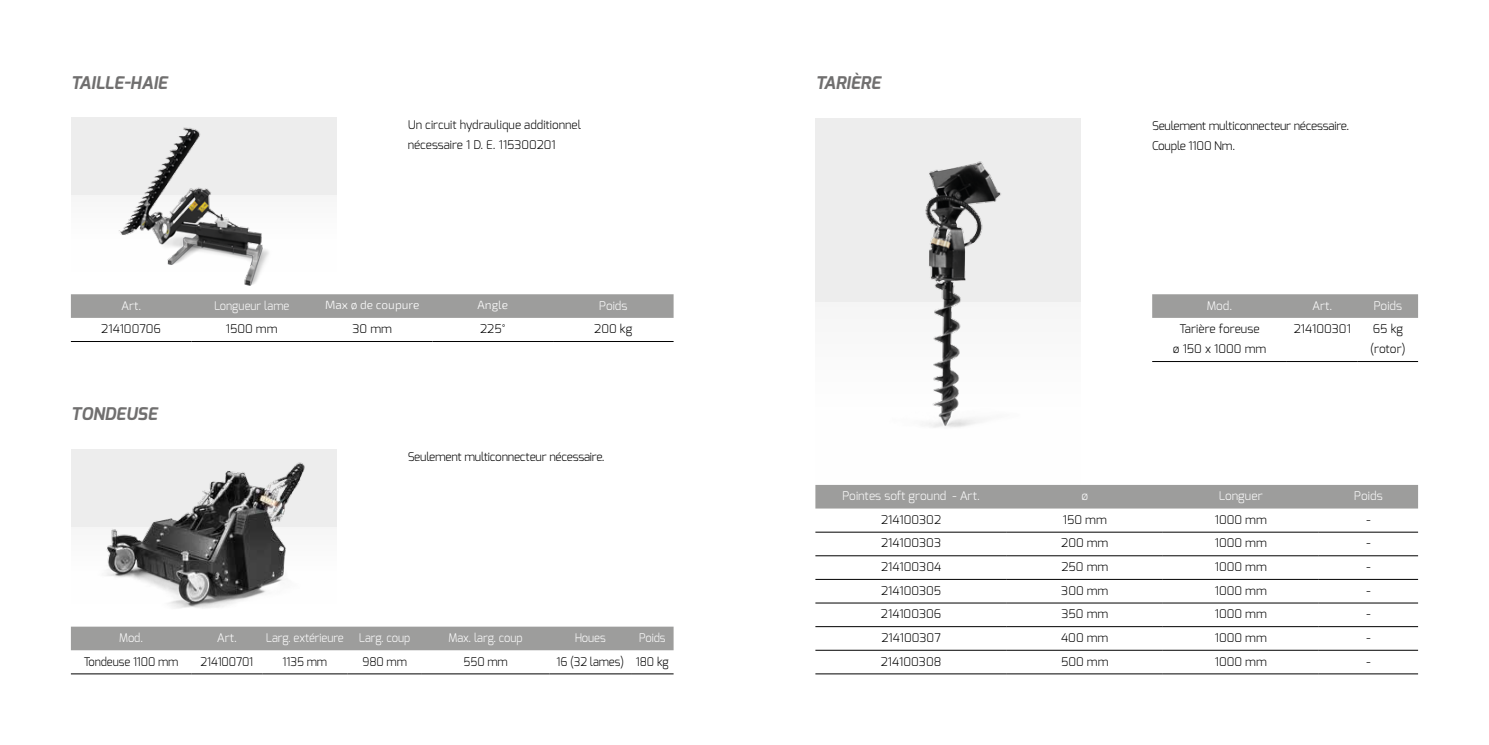
<style>
.page{position:relative;width:1489px;height:745px;background:#fff}
.page>*{position:absolute;margin:0;border:0;box-sizing:border-box;transform-origin:0 0}
.t1{font:italic 700 17.5px "Exo";color:#706f6f}
.t2{font:300 11.88px/20px "Exo";color:#000}
.t3{font:300 11.88px/20px "Exo";letter-spacing:-.02em;color:#000}
.t4{font:300 11.88px "Exo";letter-spacing:-.01em;color:#fff}
.t5{font:300 11.88px "Exo";color:#000;scale:.95 1}
.t6{font:300 11.88px "Exo";letter-spacing:-.01em;color:#fff;scale:.95 1}
.t7{font:300 11.88px "Exo 2";color:#fff}
.t8{font:300 11.88px "Exo";letter-spacing:-.01em;color:#fff;scale:.94 1}
</style>
<div class="page">
<svg style="left:71px;top:294px;width:602px;height:24px;background:#9e9e9d"></svg>
<hr style="left:71px;top:341px;width:120px;height:1px;background:#000">
<hr style="left:191px;top:341px;width:121px;height:1px;background:#000">
<hr style="left:312px;top:341px;width:120px;height:1px;background:#000">
<hr style="left:432px;top:341px;width:121px;height:1px;background:#000">
<hr style="left:553px;top:341px;width:120px;height:1px;background:#000">
<div style="left:71px;top:117px;width:266px;height:77px;background:#ededed"></div>
<img style="left:103px;top:127px;width:175px;height:159px">
<div style="left:71px;top:626px;width:602px;height:23px;background:#9d9d9c"></div>
<hr style="left:71px;top:673px;width:120px;height:1px;background:#000">
<hr style="left:191px;top:673px;width:71px;height:1px;background:#000">
<hr style="left:262px;top:673px;width:85px;height:1px;background:#000">
<hr style="left:347px;top:673px;width:75px;height:1px;background:#000">
<hr style="left:422px;top:673px;width:127px;height:1px;background:#000">
<hr style="left:549px;top:673px;width:82px;height:1px;background:#000">
<hr style="left:631px;top:673px;width:42px;height:1px;background:#000">
<img style="left:71px;top:449px;width:266px;height:160px">
<div style="left:815px;top:118px;width:266px;height:183px;background:#ededed"></div>
<div style="left:815px;top:485px;width:602px;height:23px;background:#9d9d9c"></div>
<hr style="left:815px;top:673px;width:191px;height:1px;background:#000">
<hr style="left:1006px;top:673px;width:156px;height:1px;background:#000">
<hr style="left:1162px;top:673px;width:156px;height:1px;background:#000">
<hr style="left:1318px;top:673px;width:99px;height:1px;background:#000">
<hr style="left:815px;top:531px;width:191px;height:1px;background:#000">
<hr style="left:1006px;top:531px;width:156px;height:1px;background:#000">
<hr style="left:1162px;top:531px;width:156px;height:1px;background:#000">
<hr style="left:1318px;top:531px;width:99px;height:1px;background:#000">
<hr style="left:815px;top:555px;width:191px;height:1px;background:#000">
<hr style="left:1006px;top:555px;width:156px;height:1px;background:#000">
<hr style="left:1162px;top:555px;width:156px;height:1px;background:#000">
<hr style="left:1318px;top:555px;width:99px;height:1px;background:#000">
<hr style="left:815px;top:578px;width:191px;height:1px;background:#000">
<hr style="left:1006px;top:578px;width:156px;height:1px;background:#000">
<hr style="left:1162px;top:578px;width:156px;height:1px;background:#000">
<hr style="left:1318px;top:578px;width:99px;height:1px;background:#000">
<hr style="left:815px;top:602px;width:191px;height:1px;background:#000">
<hr style="left:1006px;top:602px;width:156px;height:1px;background:#000">
<hr style="left:1162px;top:602px;width:156px;height:1px;background:#000">
<hr style="left:1318px;top:602px;width:99px;height:1px;background:#000">
<hr style="left:815px;top:626px;width:191px;height:1px;background:#000">
<hr style="left:1006px;top:626px;width:156px;height:1px;background:#000">
<hr style="left:1162px;top:626px;width:156px;height:1px;background:#000">
<hr style="left:1318px;top:626px;width:99px;height:1px;background:#000">
<hr style="left:815px;top:649px;width:191px;height:1px;background:#000">
<hr style="left:1006px;top:649px;width:156px;height:1px;background:#000">
<hr style="left:1162px;top:649px;width:156px;height:1px;background:#000">
<hr style="left:1318px;top:649px;width:99px;height:1px;background:#000">
<svg style="left:1152px;top:294px;width:265px;height:24px;background:#9e9e9d"></svg>
<hr style="left:1152px;top:361px;width:134px;height:1px;background:#000">
<hr style="left:1286px;top:361px;width:71px;height:1px;background:#000">
<hr style="left:1357px;top:361px;width:60px;height:1px;background:#000">
<img style="left:847px;top:161px;width:234px;height:267px">
<h1 class="t1" style="left:71px;top:71px;width:98px">TAILLE-HAIE</h1>
<p class="t2" style="left:407px;top:114px;width:175px">Un circuit hydraulique additionnel nécessaire 1 D. E. 115300201</p>
<p class="t4" style="left:121px;top:297px;width:22px">Art.</p>
<p class="t8" style="left:214px;top:297px;width:81px">Longueur lame</p>
<p class="t7" style="left:325px;top:297px;width:96px">Max ø de coupure</p>
<p class="t7" style="left:477px;top:297px;width:32px">Angle</p>
<p class="t4" style="left:599px;top:297px;width:30px">Poids</p>
<p class="t2" style="left:101px;top:318px;width:61px">214100706</p>
<p class="t2" style="left:226px;top:318px;width:53px">1500 mm</p>
<p class="t2" style="left:352px;top:318px;width:41px">30 mm</p>
<p class="t2" style="left:480px;top:318px;width:27px">225°</p>
<p class="t2" style="left:594px;top:318px;width:40px">200 kg</p>
<h1 class="t1" style="left:71px;top:402px;width:88px">TONDEUSE</h1>
<p class="t3" style="left:407px;top:446px;width:198px">Seulement multiconnecteur nécessaire.</p>
<p class="t6" style="left:119px;top:629px;width:27px">Mod.</p>
<p class="t4" style="left:217px;top:629px;width:22px">Art.</p>
<p class="t6" style="left:266px;top:629px;width:84px">Larg. extérieure</p>
<p class="t6" style="left:359px;top:629px;width:56px">Larg. coup</p>
<p class="t6" style="left:448px;top:629px;width:80px">Max. larg. coup</p>
<p class="t6" style="left:574px;top:629px;width:34px">Houes</p>
<p class="t6" style="left:639px;top:629px;width:29px">Poids</p>
<p class="t5" style="left:84px;top:653px;width:101px">Tondeuse 1100 mm</p>
<p class="t5" style="left:200px;top:653px;width:57px">214100701</p>
<p class="t5" style="left:282px;top:653px;width:48px">1135 mm</p>
<p class="t5" style="left:362px;top:653px;width:48px">980 mm</p>
<p class="t5" style="left:463px;top:653px;width:48px">550 mm</p>
<p class="t5" style="left:556px;top:653px;width:120px">16 (32 lames) 180 kg</p>
<h1 class="t1" style="left:815px;top:71px;width:67px">TARIÈRE</h1>
<p class="t3" style="left:1152px;top:116px;width:198px">Seulement multiconnecteur nécessaire.<br>Couple 1100 Nm.</p>
<p class="t4" style="left:1206px;top:297px;width:27px">Mod.</p>
<p class="t4" style="left:1312px;top:297px;width:22px">Art.</p>
<p class="t4" style="left:1373px;top:297px;width:30px">Poids</p>
<p class="t2" style="left:1172px;top:318px;width:95px;text-align:center">Tarière foreuse<br>ø 150 x 1000 mm</p>
<p class="t2" style="left:1293px;top:318px;width:59px">214100301</p>
<p class="t2" style="left:1370px;top:318px;width:37px">65 kg (rotor)</p>
<p class="t4" style="left:842px;top:488px;width:139px">Pointes soft ground - Art.</p>
<p class="t4" style="left:1081px;top:488px;width:8px">ø</p>
<p class="t4" style="left:1218px;top:488px;width:45px">Longuer</p>
<p class="t4" style="left:1353px;top:488px;width:30px">Poids</p>
<p class="t2" style="left:881px;top:509px;width:61px">214100302</p>
<p class="t2" style="left:1062px;top:509px;width:45px">150 mm</p>
<p class="t2" style="left:1214px;top:509px;width:54px">1000 mm</p>
<p class="t2" style="left:1366px;top:509px;width:6px">-</p>
<p class="t2" style="left:881px;top:532px;width:61px">214100303</p>
<p class="t2" style="left:1061px;top:532px;width:49px">200 mm</p>
<p class="t2" style="left:1214px;top:532px;width:54px">1000 mm</p>
<p class="t2" style="left:1366px;top:532px;width:6px">-</p>
<p class="t2" style="left:881px;top:556px;width:61px">214100304</p>
<p class="t2" style="left:1061px;top:556px;width:48px">250 mm</p>
<p class="t2" style="left:1214px;top:556px;width:54px">1000 mm</p>
<p class="t2" style="left:1366px;top:556px;width:6px">-</p>
<p class="t2" style="left:881px;top:580px;width:62px">214100305</p>
<p class="t2" style="left:1061px;top:580px;width:49px">300 mm</p>
<p class="t2" style="left:1214px;top:580px;width:54px">1000 mm</p>
<p class="t2" style="left:881px;top:603px;width:62px">214100306</p>
<p class="t2" style="left:1061px;top:603px;width:48px">350 mm</p>
<p class="t2" style="left:1214px;top:603px;width:54px">1000 mm</p>
<p class="t2" style="left:1366px;top:603px;width:6px">-</p>
<p class="t2" style="left:881px;top:627px;width:61px">214100307</p>
<p class="t2" style="left:1061px;top:627px;width:49px">400 mm</p>
<p class="t2" style="left:1214px;top:627px;width:54px">1000 mm</p>
<p class="t2" style="left:1366px;top:627px;width:6px">-</p>
<p class="t2" style="left:880px;top:650px;width:62px">214100308</p>
<p class="t2" style="left:1061px;top:650px;width:49px">500 mm</p>
<p class="t2" style="left:1214px;top:650px;width:54px">1000 mm</p>
</div>
